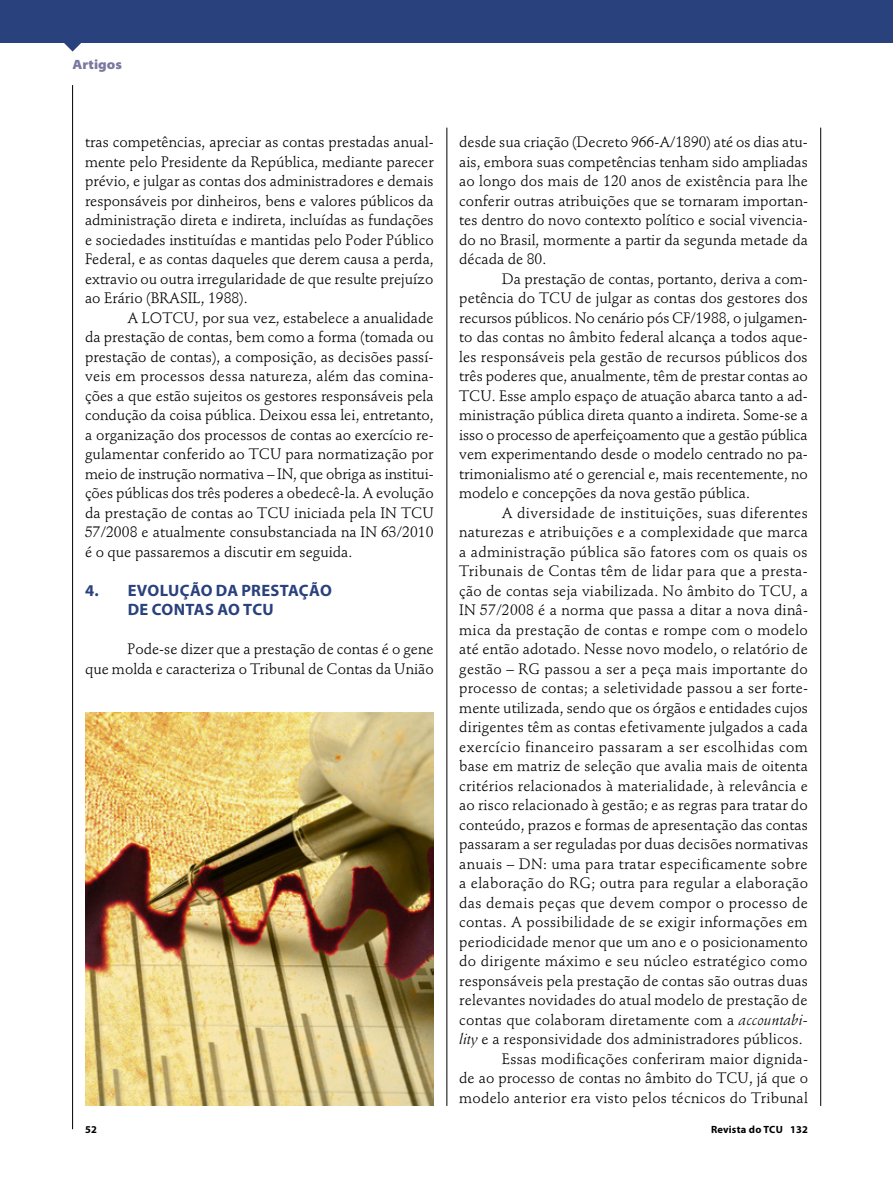
<style>
.page{position:relative;width:893px;height:1191px;background:#fff}
.page>*{position:absolute;margin:0;border:0;box-sizing:border-box;transform-origin:0 0}
.t1{font:700 16.5px/19.5px "Myriad Pro";letter-spacing:.015em;color:#29417c}
.t2{font:15px/19.5px "Stempel Schneidler Std";letter-spacing:.01em;color:#000;text-align:justify}
.t3{font:15px "Stempel Schneidler Std";letter-spacing:.03em;color:#000}
.t4{font:900 semi-expanded 13.5px "Myriad Pro";color:#7878a1}
.t5{font:700 10.5px "Myriad Pro";letter-spacing:.02em;color:#000}
.s1{font-style:italic}
</style>
<div class="page">
<svg style="left:64px;top:43px;width:17px;height:9px"></svg>
<div style="left:0;top:0;width:893px;height:43px;background:#29417c"></div>
<hr style="left:72px;top:85px;width:1px;height:1044px;background:#000">
<hr style="left:446px;top:128px;width:1px;height:978px;background:#000">
<hr style="left:820px;top:128px;width:1px;height:978px;background:#000">
<img style="left:85px;top:713px;width:349px;height:393px">
<p class="t4" style="left:73px;top:57px;width:51px">Artigos</p>
<p class="t2" style="left:85px;top:132px;width:350px">tras competências, apreciar as contas prestadas anual&shy;mente pelo Presidente da República, mediante parecer prévio, e julgar as contas dos administradores e demais responsáveis por dinheiros, bens e valores públicos da administração direta e indireta, incluídas as fundações e sociedades instituídas e mantidas pelo Poder Público Federal, e as contas daqueles que derem causa a perda, extravio ou outra irregularidade de que resulte prejuízo ao Erário (BRASIL, 1988).</p>
<p class="t2" style="left:85px;top:308px;width:350px;text-indent:43px">A LOTCU, por sua vez, estabelece a anualidade da prestação de contas, bem como a forma (tomada ou prestação de contas), a composição, as decisões passí&shy;veis em processos dessa natureza, além das comina&shy;ções a que estão sujeitos os gestores responsáveis pela condução da coisa pública. Deixou essa lei, entretanto, a organização dos processos de contas ao exercício re&shy;gulamentar conferido ao TCU para normatização por meio de instrução normativa – IN, que obriga as institui&shy;ções públicas dos três poderes a obedecê-la. A evolução da prestação de contas ao TCU iniciada pela IN TCU 57/2008 e atualmente consubstanciada na IN 63/2010 é o que passaremos a discutir em seguida.</p>
<p class="t1" style="left:128px;top:580px;width:206px;text-indent:-43px">4. EVOLUÇÃO DA PRESTAÇÃO<br>DE CONTAS AO TCU</p>
<p class="t2" style="left:85px;top:639px;width:350px;text-align:right">Pode-se dizer que a prestação de contas é o gene<br>que molda e caracteriza o Tribunal de Contas da União</p>
<p class="t2" style="left:459px;top:132px;width:350px">desde sua criação (Decreto 966-A/1890) até os dias atu&shy;ais, embora suas competências tenham sido ampliadas ao longo dos mais de 120 anos de existência para lhe conferir outras atribuições que se tornaram importan&shy;tes dentro do novo contexto político e social vivencia&shy;do no Brasil, mormente a partir da segunda metade da década de 80.</p>
<p class="t2" style="left:459px;top:269px;width:350px;text-indent:43px">Da prestação de contas, portanto, deriva a com&shy;petência do TCU de julgar as contas dos gestores dos recursos públicos. No cenário pós CF/1988, o julgamen&shy;to das contas no âmbito federal alcança a todos aque&shy;les responsáveis pela gestão de recursos públicos dos três poderes que, anualmente, têm de prestar contas ao TCU. Esse amplo espaço de atuação abarca tanto a ad&shy;ministração pública direta quanto a indireta. Some-se a isso o processo de aperfeiçoamento que a gestão pública vem experimentando desde o modelo centrado no pa&shy;trimonialismo até o gerencial e, mais recentemente, no modelo e concepções da nova gestão pública.</p>
<p class="t2" style="left:502px;top:503px;width:308px">A diversidade de instituições, suas diferentes</p>
<p class="t2" style="left:459px;top:522px;width:350px">naturezas e atribuições e a complexidade que marca</p>
<p class="t2" style="left:459px;top:542px;width:350px">a administração pública são fatores com os quais os</p>
<p class="t2" style="left:459px;top:561px;width:350px">Tribunais de Contas têm de lidar para que a presta-</p>
<p class="t2" style="left:459px;top:581px;width:350px">ção de contas seja viabilizada. No âmbito do TCU, a</p>
<p class="t2" style="left:459px;top:600px;width:350px">IN 57/2008 é a norma que passa a ditar a nova dinâ-</p>
<p class="t2" style="left:459px;top:620px;width:350px">mica da prestação de contas e rompe com o modelo</p>
<p class="t2" style="left:459px;top:639px;width:350px">até então adotado. Nesse novo modelo, o relatório de</p>
<p class="t2" style="left:459px;top:659px;width:350px">gestão – RG passou a ser a peça mais importante do</p>
<p class="t2" style="left:459px;top:678px;width:350px">processo de contas; a seletividade passou a ser forte-</p>
<p class="t2" style="left:459px;top:698px;width:350px">mente utilizada, sendo que os órgãos e entidades cujos</p>
<p class="t2" style="left:459px;top:717px;width:350px">dirigentes têm as contas efetivamente julgados a cada</p>
<p class="t3" style="left:459px;top:738px;width:350px">exercício financeiro passaram a ser escolhidas com</p>
<p class="t2" style="left:459px;top:756px;width:350px">base em matriz de seleção que avalia mais de oitenta</p>
<p class="t2" style="left:459px;top:776px;width:350px">critérios relacionados à materialidade, à relevância e</p>
<p class="t2" style="left:459px;top:795px;width:350px">ao risco relacionado à gestão; e as regras para tratar do</p>
<p class="t2" style="left:459px;top:815px;width:350px">conteúdo, prazos e formas de apresentação das contas</p>
<p class="t2" style="left:459px;top:834px;width:350px">passaram a ser reguladas por duas decisões normativas</p>
<p class="t2" style="left:459px;top:854px;width:350px">anuais – DN: uma para tratar especificamente sobre</p>
<p class="t2" style="left:459px;top:873px;width:350px">a elaboração do RG; outra para regular a elaboração</p>
<p class="t2" style="left:459px;top:893px;width:350px">das demais peças que devem compor o processo de</p>
<p class="t2" style="left:459px;top:912px;width:350px">contas. A possibilidade de se exigir informações em</p>
<p class="t2" style="left:459px;top:932px;width:350px">periodicidade menor que um ano e o posicionamento</p>
<p class="t2" style="left:459px;top:951px;width:350px">do dirigente máximo e seu núcleo estratégico como</p>
<p class="t2" style="left:459px;top:971px;width:350px">responsáveis pela prestação de contas são outras duas</p>
<p class="t2" style="left:459px;top:990px;width:350px">relevantes novidades do atual modelo de prestação de</p>
<p class="t2" style="left:459px;top:1010px;width:350px">contas que colaboram diretamente com a <span class="s1">accountabi-</span></p>
<p class="t2" style="left:459px;top:1029px;width:345px"><span class="s1">lity</span> e a responsividade dos administradores públicos.</p>
<p class="t2" style="left:502px;top:1049px;width:308px">Essas modificações conferiram maior dignida-</p>
<p class="t2" style="left:459px;top:1068px;width:350px">de ao processo de contas no âmbito do TCU, já que o</p>
<p class="t2" style="left:459px;top:1088px;width:350px">modelo anterior era visto pelos técnicos do Tribunal</p>
<p class="t5" style="left:85px;top:1122px;width:13px">52</p>
<p class="t5" style="left:711px;top:1122px;width:98px">Revista do TCU 132</p>
</div>
